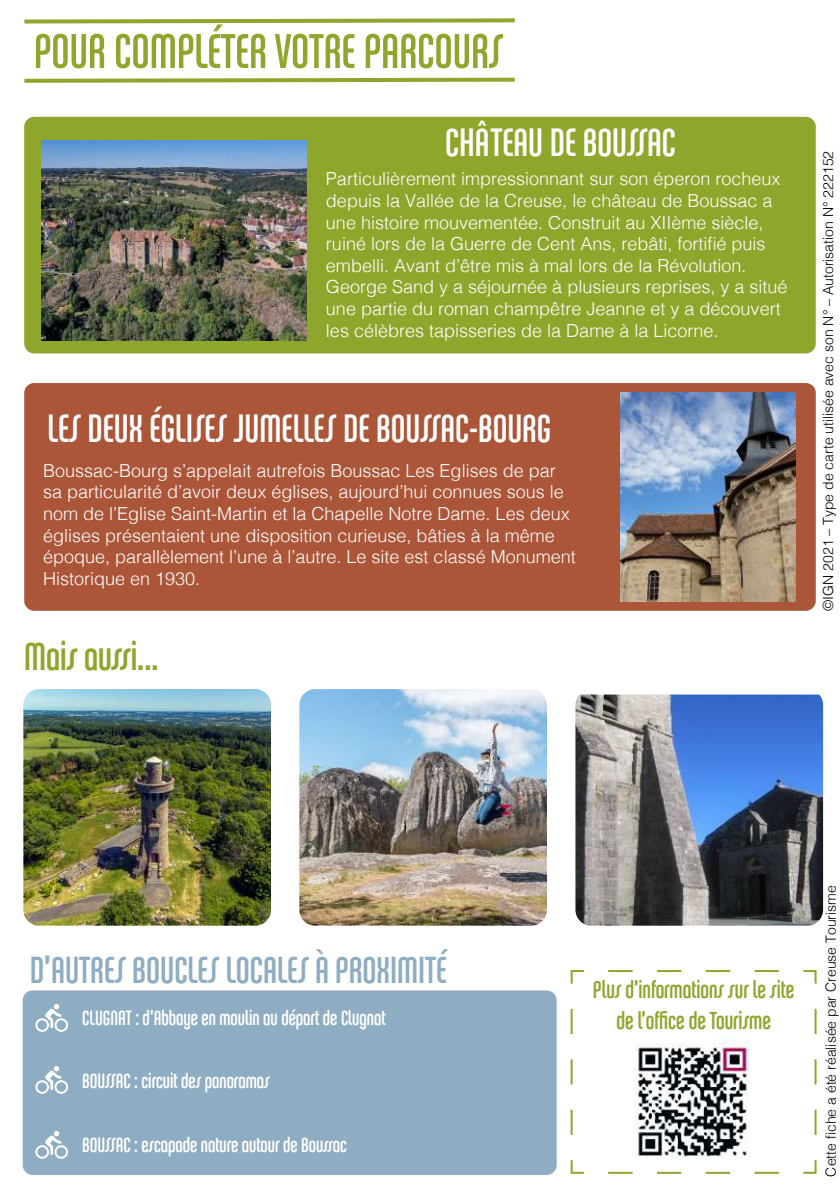
<style>
.page{position:relative;width:840px;height:1191px;background:#fff}
.page>*{position:absolute;margin:0;border:0;box-sizing:border-box;transform-origin:0 0}
.t1{font:52px "Chalet Comprime Cologne Seventy";color:#8fa62d}
.t2{font:42px "Chalet Comprime Cologne Seventy";color:#fff}
.t3{font:42px "Chalet Comprime Cologne Seventy";color:#8fa62d}
.t4{font:40px "Chalet Comprime Cologne Seventy";color:#8eacc2}
.t5{font:26px/31.2px "Chalet Comprime Cologne Seventy";color:#8fa62d;text-align:center}
.t6{font:22px "Chalet Comprime Cologne Seventy";color:#fff}
.t7{font:300 18px/21.6px "Helvetica";color:#fff}
.t8{font:300 14px "Helvetica";color:#000}
</style>
<div class="page">
<svg style="left:570px;top:970px;width:247px;height:204px"></svg>
<div style="left:24px;top:117px;width:791px;height:236px;background:#8fa62d;border-radius:10px"></div>
<div style="left:24px;top:383px;width:791px;height:228px;background:#ac5639;border-radius:10px"></div>
<img style="left:42px;top:141px;width:264px;height:199px">
<img style="left:620px;top:393px;width:174px;height:209px">
<svg style="left:24px;top:18px;width:491px;height:6px"></svg>
<svg style="left:24px;top:77px;width:491px;height:6px"></svg>
<img style="left:625px;top:1035px;width:132px;height:132px">
<img style="left:23px;top:689px;width:248px;height:236px">
<img style="left:299px;top:689px;width:247px;height:236px">
<img style="left:575px;top:694px;width:247px;height:231px">
<div style="left:23px;top:990px;width:533px;height:185px;background:#8eacc2;border-radius:10px"></div>
<svg style="left:35px;top:1004px;width:33px;height:28px"></svg>
<svg style="left:35px;top:1066px;width:33px;height:27px"></svg>
<svg style="left:35px;top:1130px;width:33px;height:28px"></svg>
<h1 class="t1" style="left:34px;top:22px;width:470px">POUR COMPLÉTER VOTRE PARCOURS</h1>
<h2 class="t2" style="left:445px;top:118px;width:232px">CHÂ TEAU DE BOUSSAC</h2>
<p class="t7" style="left:326px;top:167px;width:463px">Particulièrement impressionnant sur son éperon rocheux depuis la Vallée de la Creuse, le château de Boussac a une histoire mouvementée. Construit au XIIème siècle, ruiné lors de la Guerre de Cent Ans, rebâti, fortifié puis embelli. Avant d’être mis à mal lors de la Révolution.<br>George Sand y a séjournée à plusieurs reprises, y a situé une partie du roman champêtre Jeanne et y a découvert les célèbres tapisseries de la Dame à la Licorne.</p>
<h2 class="t2" style="left:47px;top:405px;width:505px">LES DEUX ÉGLISES JUMELLES DE BOUSSAC-BOURG</h2>
<p class="t7" style="left:43px;top:458px;width:534px">Boussac-Bourg s’appelait autrefois Boussac Les Eglises de par sa particularité d’avoir deux églises, aujourd’hui connues sous le nom de l’Eglise Saint-Martin et la Chapelle Notre Dame. Les deux églises présentaient une disposition curieuse, bâties à la même époque, parallèlement l’une à l’autre. Le site est classé Monument Historique en 1930.</p>
<h2 class="t3" style="left:24px;top:632px;width:136px">Mais aussi...</h2>
<p class="t8" style="left:815px;top:611px;width:461px;rotate:-90deg">©IGN 2021 – Type de carte utilisée avec son N° – Autorisation N° 222152</p>
<h3 class="t4" style="left:30px;top:947px;width:418px">D’AUTRES BOUCLES LOCALES À PROXIMITÉ</h3>
<p class="t6" style="left:82px;top:1005px;width:305px">CLUGNAT : d’Abbaye en moulin au départ de Clugnat</p>
<p class="t6" style="left:82px;top:1069px;width:189px">BOUSSAC : circuit des panoramas</p>
<p class="t6" style="left:82px;top:1132px;width:266px">BOUSSAC : escapade nature autour de Boussac</p>
<h3 class="t5" style="left:592px;top:973px;width:202px">Plus d’informations sur le site de l’office de Tourisme</h3>
<p class="t8" style="left:818px;top:1176px;width:293px;rotate:-90deg">Cette fiche a été réalisée par Creuse Tourisme</p>
</div>
